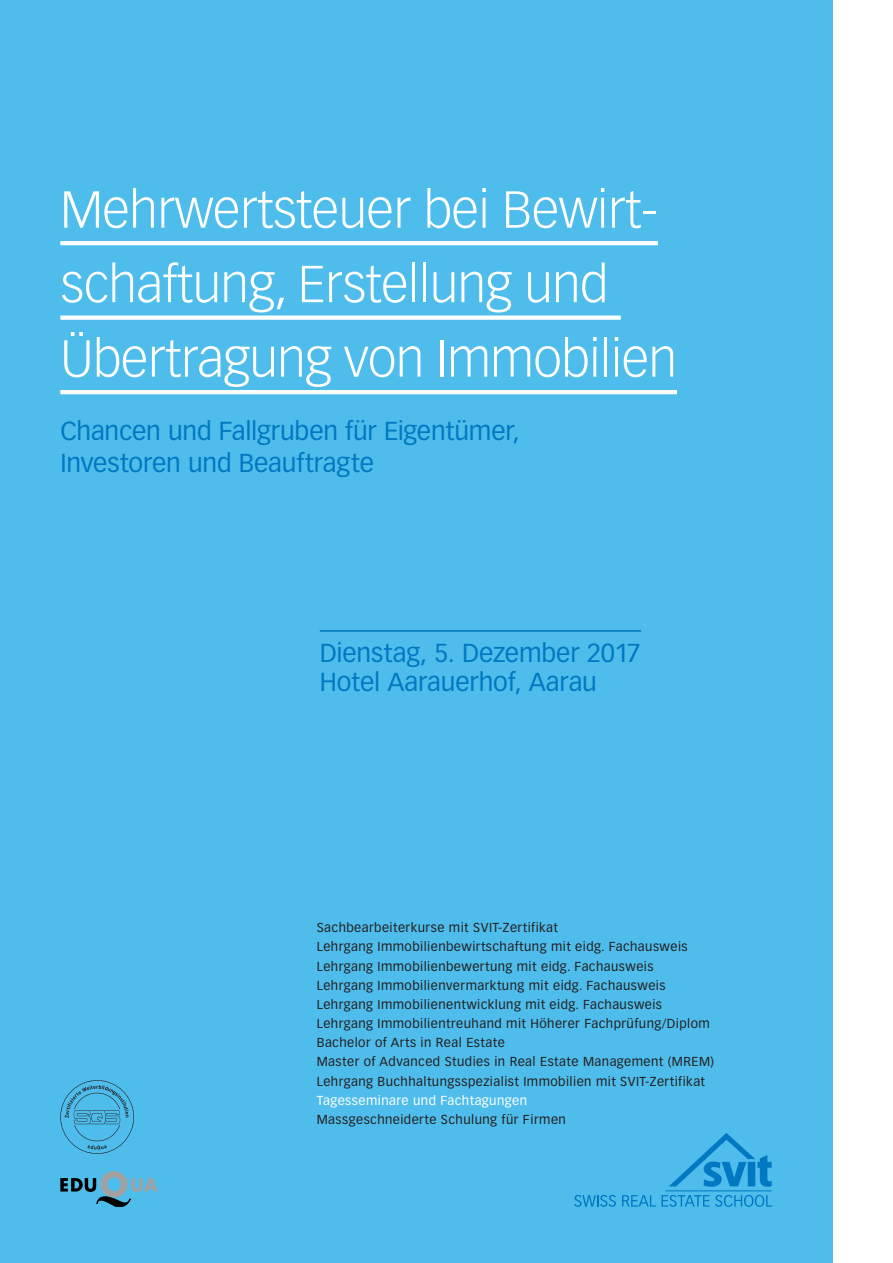
<style>
.page{position:relative;width:893px;height:1263px;background:#fff}
.page>*{position:absolute;margin:0;border:0;box-sizing:border-box;transform-origin:0 0}
.t1{font:300 51.15px/74.6px "Vectora LT Std";letter-spacing:-.01em;color:#fff}
.t2{font:25.5px/28.8px "Vectora LT Std";letter-spacing:-.005em;color:#0079c2}
.t3{font:12.75px/19.2px "Vectora LH";letter-spacing:.035em;color:#231f20}
.t4{font:12.75px "Vectora LH";letter-spacing:.035em;color:#fff}
</style>
<div class="page">
<div style="left:0;top:0;width:833px;height:1263px;background:#4fbdec"></div>
<svg style="left:669px;top:1133px;width:103px;height:54px"></svg>
<hr style="left:665px;top:1190px;width:107px;height:1px;background:#0079c2">
<svg style="left:574px;top:1195px;width:42px;height:12px"></svg>
<svg style="left:622px;top:1195px;width:150px;height:12px"></svg>
<svg style="left:60px;top:1080px;width:74px;height:74px"></svg>
<svg style="left:60px;top:1171px;width:98px;height:36px"></svg>
<hr style="left:320px;top:630px;width:321px;height:2px;background:#0079c2">
<hr style="left:60px;top:241px;width:598px;height:4px;background:#fff">
<div style="left:60px;top:315px;width:561px;height:5px;background:#fff"></div>
<hr style="left:60px;top:390px;width:617px;height:4px;background:#fff">
<h1 class="t1" style="left:60px;top:173px;width:618px">Mehrwertsteuer bei Bewirt&shy;schaftung, Erstellung und<br>Übertragung von Immobilien</h1>
<h2 class="t2" style="left:60px;top:416px;width:461px;line-height:32px">Chancen und Fallgruben für Eigentümer,<br>Investoren und Beauftragte</h2>
<h2 class="t2" style="left:320px;top:639px;width:323px">Dienstag, 5. Dezember 2017<br>Hotel Aarauerhof, Aarau</h2>
<p class="t3" style="left:317px;top:918px;width:399px">Sachbearbeiterkurse mit SVIT-Zertifikat<br>Lehrgang Immobilienbewirtschaftung mit eidg. Fachausweis Lehrgang Immobilienbewertung mit eidg. Fachausweis<br>Lehrgang Immobilienvermarktung mit eidg. Fachausweis Lehrgang Immobilienentwicklung mit eidg. Fachausweis Lehrgang Immobilientreuhand mit Höherer Fachprüfung/Diplom Bachelor of Arts in Real Estate<br>Master of Advanced Studies in Real Estate Management (MREM)<br>Lehrgang Buchhaltungsspezialist Immobilien mit SVIT-Zertifikat</p>
<p class="t4" style="left:317px;top:1093px;width:212px">Tagesseminare und Fachtagungen</p>
<p class="t3" style="left:317px;top:1110px;width:251px">Massgeschneiderte Schulung für Firmen</p>
</div>
